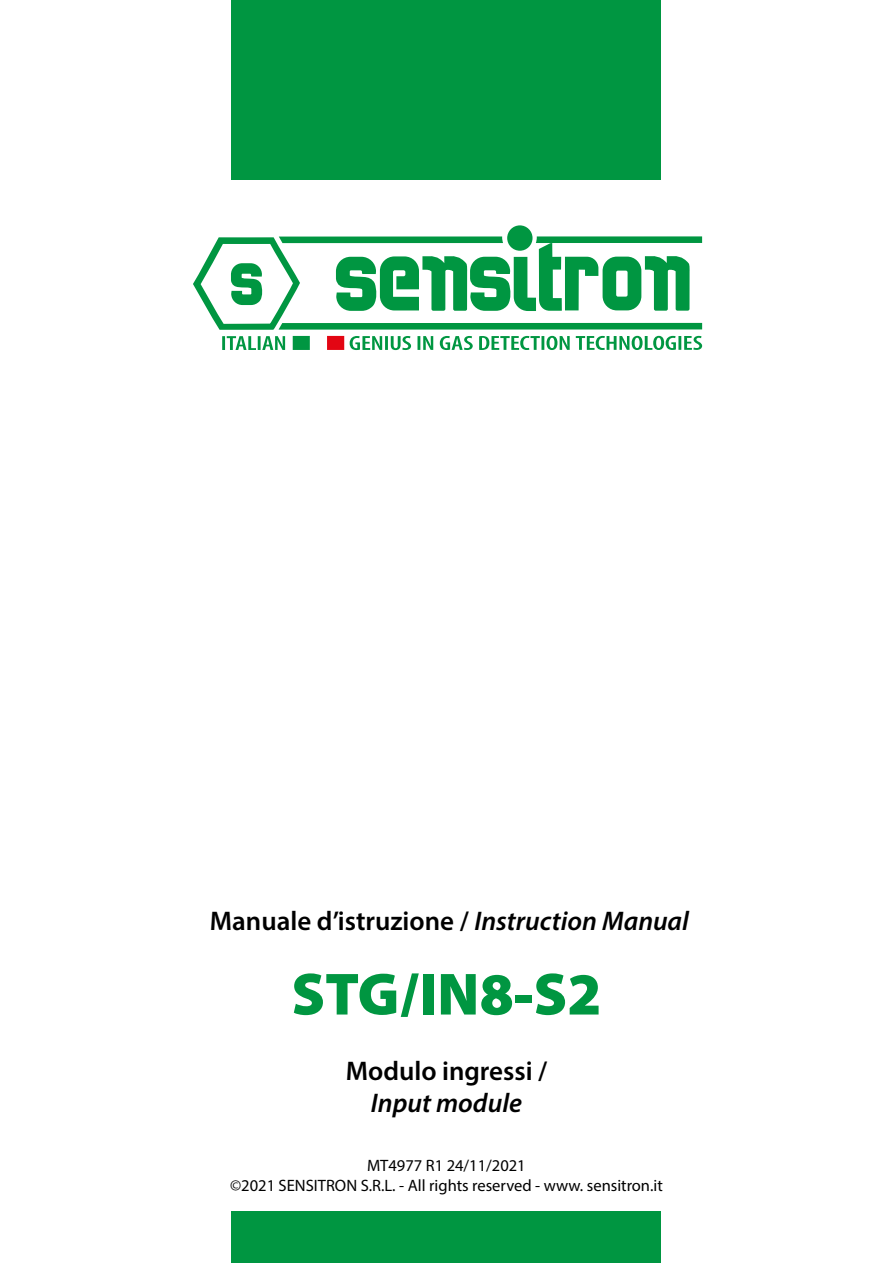
<style>
.page{position:relative;width:893px;height:1263px;background:#fff}
.page>*{position:absolute;margin:0;border:0;box-sizing:border-box;transform-origin:0 0}
.t1{font:900 60px "Myriad Pro";color:#009641}
.t2{font:600 27px "Myriad Pro";color:#000}
.t3{font:italic 600 27px "Myriad Pro";color:#000}
.t4{font:16.5px/19.8px "Myriad Pro";color:#000;text-align:center}
.s1{font-style:italic}
</style>
<div class="page">
<div style="left:232px;top:0;width:429px;height:179px;background:#009641"></div>
<div style="left:232px;top:1212px;width:429px;height:51px;background:#009641"></div>
<svg style="left:193px;top:225px;width:509px;height:125px"></svg>
<div style="left:293px;top:336px;width:17px;height:14px;background:#009641"></div>
<div style="left:310px;top:336px;width:17px;height:14px;background:#fff"></div>
<div style="left:327px;top:336px;width:17px;height:14px;background:#e30613"></div>
<h2 class="t2" style="left:210px;top:904px;width:481px">Manuale d’istruzione / <span class="s1">Instruction Manual</span></h2>
<h1 class="t1" style="left:291px;top:954px;width:312px">STG/IN8-S2</h1>
<h2 class="t2" style="left:346px;top:1054px;width:203px">Modulo ingressi /</h2>
<h2 class="t3" style="left:371px;top:1086px;width:153px">Input module</h2>
<p class="t4" style="left:230px;top:1155px;width:434px">MT4977 R1 24/11/2021<br>©2021 SENSITRON S.R.L. - All rights reserved - www. sensitron.it</p>
</div>
